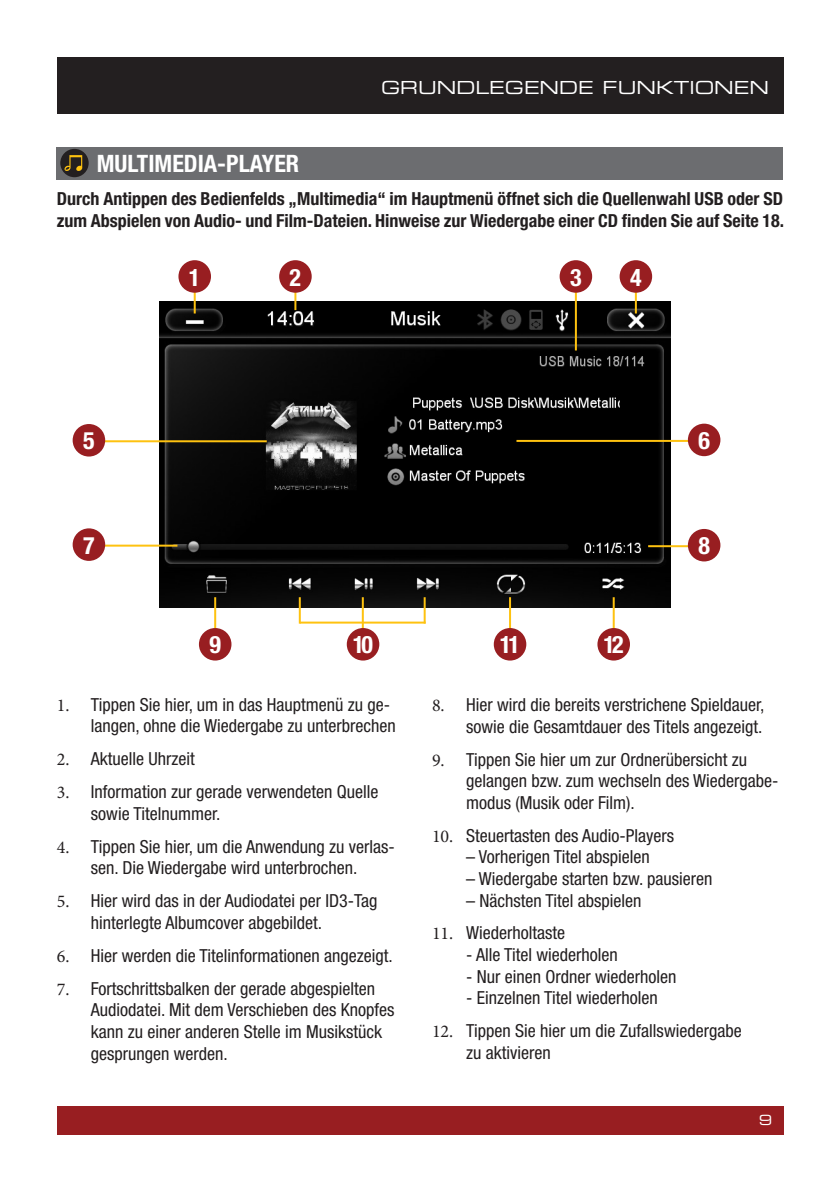
<style>
.page{position:relative;width:840px;height:1191px;background:#fff}
.page>*{position:absolute;margin:0;border:0;box-sizing:border-box;transform-origin:0 0}
.t1{font:700 condensed 24px "Helvetica Neue";color:#fff}
.t2{font:condensed 18px/21.6px "Helvetica Neue";color:#231f20}
.t3{font:700 condensed 18px/21.6px "Helvetica Neue";color:#231f20}
.t4{font:18px "Eurostile Extended Two";color:#fff}
.t5{font:14px "Eurostile Extended Two";color:#fff}
.s1{font-family:"Minion Pro";font-stretch:normal}
</style>
<div class="page">
<div style="left:57px;top:1106px;width:725px;height:28px;background:#981e21"></div>
<div style="left:57px;top:57px;width:725px;height:56px;background:#231f20"></div>
<img style="left:159px;top:301px;width:510px;height:306px">
<hr style="left:96px;top:440px;width:170px;height:2px;background:#fec210">
<div style="left:73px;top:424px;width:32px;height:32px;background:#981e21;border-radius:50%"></div>
<hr style="left:516px;top:440px;width:183px;height:2px;background:#fec210">
<hr style="left:647px;top:545px;width:52px;height:2px;background:#fec210">
<div style="left:687px;top:423px;width:33px;height:33px;background:#981e21;border-radius:50%"></div>
<div style="left:687px;top:529px;width:33px;height:32px;background:#981e21;border-radius:50%"></div>
<hr style="left:214px;top:597px;width:2px;height:53px;background:#fec210">
<div style="left:199px;top:628px;width:32px;height:32px;background:#981e21;border-radius:50%"></div>
<hr style="left:634px;top:262px;width:2px;height:51px;background:#fec210">
<hr style="left:574px;top:262px;width:2px;height:88px;background:#fec210">
<div style="left:619px;top:260px;width:32px;height:33px;background:#981e21;border-radius:50%"></div>
<div style="left:559px;top:260px;width:33px;height:33px;background:#981e21;border-radius:50%"></div>
<hr style="left:361px;top:597px;width:2px;height:53px;background:#fec210">
<div style="left:346px;top:628px;width:33px;height:32px;background:#981e21;border-radius:50%"></div>
<hr style="left:294px;top:262px;width:2px;height:48px;background:#fec210">
<div style="left:279px;top:260px;width:32px;height:33px;background:#981e21;border-radius:50%"></div>
<hr style="left:194px;top:262px;width:2px;height:51px;background:#fec210">
<div style="left:178px;top:260px;width:33px;height:33px;background:#981e21;border-radius:50%"></div>
<hr style="left:96px;top:544px;width:81px;height:2px;background:#fec210">
<div style="left:73px;top:528px;width:32px;height:33px;background:#981e21;border-radius:50%"></div>
<hr style="left:612px;top:597px;width:2px;height:53px;background:#fec210">
<hr style="left:508px;top:597px;width:2px;height:53px;background:#fec210">
<div style="left:597px;top:628px;width:32px;height:32px;background:#981e21;border-radius:50%"></div>
<div style="left:493px;top:628px;width:33px;height:32px;background:#981e21;border-radius:50%"></div>
<hr style="left:299px;top:621px;width:126px;height:2px;background:#fec210">
<hr style="left:298px;top:597px;width:2px;height:26px;background:#fec210">
<hr style="left:423px;top:597px;width:2px;height:26px;background:#fec210">
<div style="left:57px;top:147px;width:725px;height:32px;background:#6c6d70"></div>
<div style="left:60px;top:149px;width:29px;height:28px;background:#231f20;border-radius:50%"></div>
<svg style="left:64px;top:155px;width:18px;height:16px"></svg>
<p class="t4" style="left:381px;top:75px;width:389px">GRUNDLEGENDE FUNKTIONEN</p>
<h1 class="t1" style="left:97px;top:149px;width:204px">MULTIMEDIA-PLAYER</h1>
<p class="t3" style="left:57px;top:188px;width:728px">Durch Antippen des Bedienfelds „Multimedia“ im Hauptmenü öffnet sich die Quellenwahl USB oder SD zum Abspielen von Audio- und Film-Dateien. Hinweise zur Wiedergabe einer CD finden Sie auf Seite 18.</p>
<h1 class="t1" style="left:189px;top:262px;width:13px">1</h1>
<h1 class="t1" style="left:289px;top:262px;width:13px">2</h1>
<h1 class="t1" style="left:569px;top:262px;width:13px">3</h1>
<h1 class="t1" style="left:629px;top:262px;width:13px">4</h1>
<h1 class="t1" style="left:83px;top:426px;width:13px">5</h1>
<h1 class="t1" style="left:698px;top:426px;width:13px">6</h1>
<h1 class="t1" style="left:83px;top:531px;width:13px">7</h1>
<h1 class="t1" style="left:698px;top:531px;width:13px">8</h1>
<h1 class="t1" style="left:209px;top:630px;width:13px">9</h1>
<h1 class="t1" style="left:353px;top:630px;width:22px">10</h1>
<h1 class="t1" style="left:499px;top:630px;width:22px">11</h1>
<h1 class="t1" style="left:603px;top:630px;width:22px">12</h1>
<p class="t2" style="left:91px;top:693px;width:306px;text-indent:-34px"><span class="s1">1.</span> Tippen Sie hier, um in das Hauptmenü zu ge&shy;langen, ohne die Wiedergabe zu unterbrechen</p>
<p class="t2" style="left:57px;top:748px;width:139px"><span class="s1">2.</span> Aktuelle Uhrzeit</p>
<p class="t2" style="left:91px;top:781px;width:289px;text-indent:-34px"><span class="s1">3.</span> Information zur gerade verwendeten Quelle sowie Titelnummer.</p>
<p class="t2" style="left:57px;top:835px;width:339px;text-align:center"><span class="s1">4.</span> Tippen Sie hier, um die Anwendung zu verlas&shy;sen. Die Wiedergabe wird unterbrochen.</p>
<p class="t2" style="left:91px;top:890px;width:288px;text-indent:-34px"><span class="s1">5.</span> Hier wird das in der Audiodatei per ID3-Tag hinterlegte Albumcover abgebildet.</p>
<p class="t2" style="left:57px;top:944px;width:337px"><span class="s1">6.</span> Hier werden die Titelinformationen angezeigt.</p>
<p class="t2" style="left:91px;top:977px;width:305px;text-indent:-34px"><span class="s1">7.</span> Fortschrittsbalken der gerade abgespielten Audiodatei. Mit dem Verschieben des Knopfes kann zu einer anderen Stelle im Musikstück gesprungen werden.</p>
<p class="t2" style="left:432px;top:693px;width:334px;text-align:right"><span class="s1">8.</span> Hier wird die bereits verstrichene Spieldauer, sowie die Gesamtdauer des Titels angezeigt.</p>
<p class="t2" style="left:466px;top:748px;width:314px;text-indent:-34px"><span class="s1">9.</span> Tippen Sie hier um zur Ordnerübersicht zu gelangen bzw. zum wechseln des Wiedergabe&shy;modus (Musik oder Film).</p>
<p class="t2" style="left:432px;top:824px;width:243px"><span class="s1">10.</span> Steuertasten des Audio-Players</p>
<p class="t2" style="left:466px;top:846px;width:185px">– Vorherigen Titel abspielen</p>
<p class="t2" style="left:466px;top:867px;width:248px">– Wiedergabe starten bzw. pausieren</p>
<p class="t2" style="left:466px;top:889px;width:177px">– Nächsten Titel abspielen</p>
<p class="t2" style="left:432px;top:922px;width:134px"><span class="s1">11.</span> Wiederholtaste</p>
<p class="t2" style="left:466px;top:943px;width:153px">- Alle Titel wiederholen</p>
<p class="t2" style="left:466px;top:965px;width:212px">- Nur einen Ordner wiederholen</p>
<p class="t2" style="left:466px;top:987px;width:193px">- Einzelnen Titel wiederholen</p>
<p class="t2" style="left:466px;top:1020px;width:277px;text-indent:-34px"><span class="s1">12.</span> Tippen Sie hier um die Zufallswiedergabe zu aktivieren</p>
<p class="t5" style="left:758px;top:1110px;width:15px">9</p>
</div>
